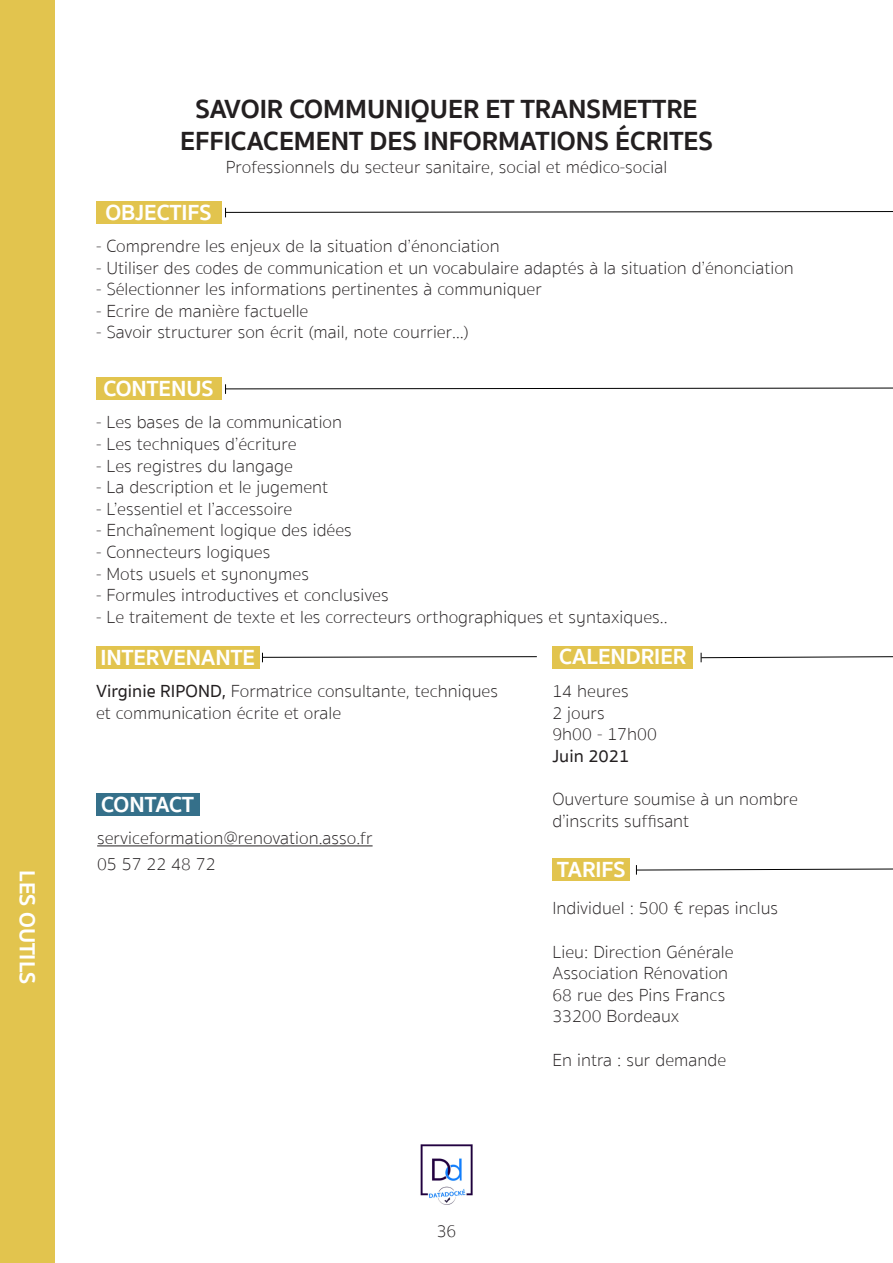
<style>
.page{position:relative;width:893px;height:1263px;background:#fff}
.page>*{position:absolute;margin:0;border:0;box-sizing:border-box;transform-origin:0 0}
.t1{font:700 27px "Sukhumvit Set";color:#231f20}
.t2{font:700 22.5px "Sukhumvit Set";color:#fff}
.t3{font:100 18px/21.6px "Sukhumvit Set";color:#231f20}
.t4{font:500 18px "Sukhumvit Set";color:#231f20}
.s1{font-weight:500}
</style>
<div class="page">
<img style="left:420px;top:1144px;width:53px;height:61px">
<div style="left:96px;top:201px;width:125px;height:23px;background:#e2c44e"></div>
<svg style="left:225px;top:208px;width:668px;height:9px"></svg>
<div style="left:96px;top:377px;width:125px;height:23px;background:#e2c44e"></div>
<svg style="left:225px;top:384px;width:668px;height:10px"></svg>
<div style="left:96px;top:646px;width:163px;height:23px;background:#e2c44e"></div>
<svg style="left:262px;top:653px;width:275px;height:9px"></svg>
<div style="left:552px;top:645px;width:141px;height:23px;background:#e2c44e"></div>
<svg style="left:701px;top:653px;width:192px;height:9px"></svg>
<div style="left:552px;top:858px;width:78px;height:23px;background:#e2c44e"></div>
<svg style="left:636px;top:865px;width:257px;height:10px"></svg>
<hr style="left:97px;top:845px;width:276px;height:1px;background:#231f20">
<div style="left:96px;top:793px;width:103px;height:23px;background:#35708a"></div>
<div style="left:0;top:0;width:54px;height:1263px;background:#e2c44e"></div>
<p class="t2" style="left:45px;top:870px;width:116px;rotate:90deg">LES OUTILS</p>
<p class="t1" style="left:195px;top:88px;width:504px">SAVOIR COMMUNIQUER ET TRANSMETTRE</p>
<p class="t1" style="left:180px;top:121px;width:534px">EFFICACEMENT DES INFORMATIONS ÉCRITES</p>
<p class="t3" style="left:226px;top:157px;width:443px">Professionnels du secteur sanitaire, social et médico-social</p>
<p class="t2" style="left:105px;top:195px;width:108px">OBJECTIFS</p>
<p class="t3" style="left:96px;top:236px;width:405px">- Comprendre les enjeux de la situation d’énonciation</p>
<p class="t3" style="left:96px;top:257px;width:699px">- Utiliser des codes de communication et un vocabulaire adaptés à la situation d’énonciation</p>
<p class="t3" style="left:96px;top:279px;width:447px">- Sélectionner les informations pertinentes à communiquer</p>
<p class="t3" style="left:96px;top:300px;width:214px">- Ecrire de manière factuelle</p>
<p class="t3" style="left:96px;top:322px;width:375px">- Savoir structurer son écrit (mail, note courrier…)</p>
<p class="t2" style="left:103px;top:371px;width:112px">CONTENUS</p>
<p class="t3" style="left:96px;top:412px;width:248px">- Les bases de la communication</p>
<p class="t3" style="left:96px;top:434px;width:202px">- Les techniques d’écriture</p>
<p class="t3" style="left:96px;top:455px;width:198px">- Les registres du langage</p>
<p class="t3" style="left:96px;top:477px;width:234px">- La description et le jugement</p>
<p class="t3" style="left:96px;top:498px;width:198px">- L’essentiel et l’accessoire</p>
<p class="t3" style="left:96px;top:520px;width:257px">- Enchaînement logique des idées</p>
<p class="t3" style="left:96px;top:542px;width:176px">- Connecteurs logiques</p>
<p class="t3" style="left:96px;top:563px;width:214px">- Mots usuels et synonymes</p>
<p class="t3" style="left:96px;top:585px;width:294px">- Formules introductives et conclusives</p>
<p class="t3" style="left:96px;top:606px;width:573px">- Le traitement de texte et les correcteurs orthographiques et syntaxiques..</p>
<p class="t2" style="left:100px;top:640px;width:156px">INTERVENANTE</p>
<p class="t3" style="left:96px;top:681px;width:403px"><span class="s1">Virginie RIPOND,</span> Formatrice consultante, techniques et communication écrite et orale</p>
<p class="t2" style="left:559px;top:639px;width:129px">CALENDRIER</p>
<p class="t3" style="left:552px;top:681px;width:78px">14 heures<br>2 jours</p>
<p class="t3" style="left:552px;top:724px;width:106px">9h00 - 17h00</p>
<p class="t4" style="left:552px;top:743px;width:79px">Juin 2021</p>
<p class="t3" style="left:552px;top:789px;width:247px">Ouverture soumise à un nombre d’inscrits suffisant</p>
<p class="t2" style="left:557px;top:852px;width:70px">TARIFS</p>
<p class="t3" style="left:552px;top:898px;width:227px">Individuel : 500 € repas inclus</p>
<p class="t3" style="left:552px;top:941px;width:183px">Lieu : Direction Générale</p>
<p class="t3" style="left:552px;top:963px;width:177px">Association Rénovation</p>
<p class="t3" style="left:552px;top:984px;width:174px">68 rue des Pins Francs</p>
<p class="t3" style="left:552px;top:1006px;width:128px">33200 Bordeaux</p>
<p class="t3" style="left:552px;top:1049px;width:175px">En intra : sur demande</p>
<p class="t2" style="left:101px;top:787px;width:94px">CONTACT</p>
<p class="t3" style="left:97px;top:826px;width:277px;line-height:25.5px">serviceformation@renovation.asso.fr<br>05 57 22 48 72</p>
<p class="t3" style="left:437px;top:1221px;width:21px">36</p>
</div>
